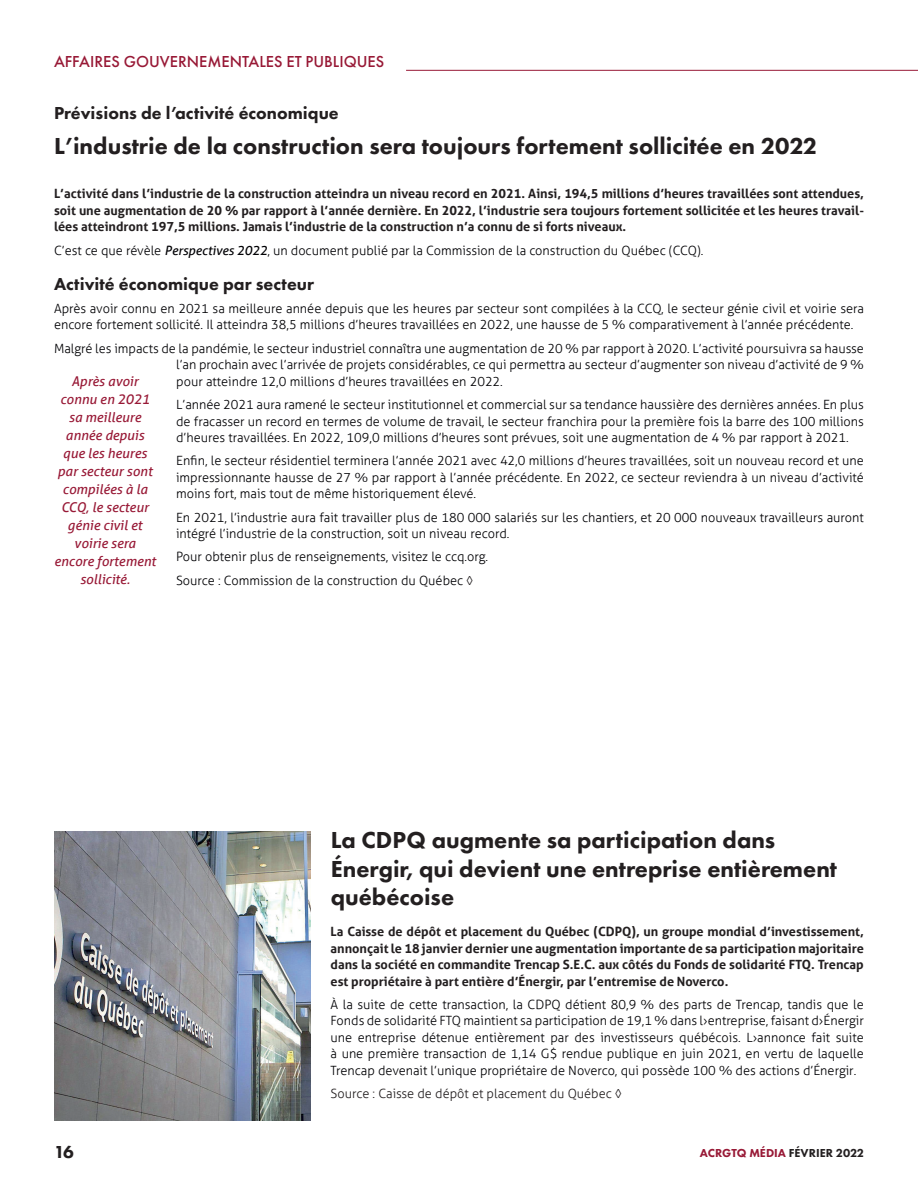
<style>
.page{position:relative;width:918px;height:1188px;background:#fff}
.page>*{position:absolute;margin:0;border:0;box-sizing:border-box;transform-origin:0 0}
.t1{font:800 24px/28.8px "Futura PT";color:#231f20}
.t2{font:800 18px "Futura PT";color:#231f20}
.t3{font:500 16.5px "Futura PT";color:#981936}
.t4{font:italic 13.5px/18px "Aller";color:#981936;text-align:center}
.t5{font:300 12.75px/16.5px "Aller";color:#020205;text-align:justify}
.t6{font:700 12.75px/16.5px "Aller";color:#231f20;text-align:justify}
.t7{font:300 12.75px "Aller";color:#231f20}
.t8{font:800 12px "Futura PT";color:#981936}
.s1{font-weight:400;font-style:italic}
.s2{color:#231f20}
</style>
<div class="page">
<hr style="left:864px;top:70px;width:54px;height:1px;background:#981936">
<hr style="left:406px;top:70px;width:458px;height:1px;background:#981936">
<img style="left:54px;top:832px;width:256px;height:288px">
<p class="t3" style="left:54px;top:51px;width:332px">AFFAIRES GOUVERNEMENTALES ET PUBLIQUES</p>
<h2 class="t2" style="left:54px;top:101px;width:286px">Prévisions de l’activité économique</h2>
<h1 class="t1" style="left:54px;top:131px;width:765px">L’industrie de la construction sera toujours fortement sollicitée en 2022</h1>
<p class="t6" style="left:54px;top:186px;width:812px">L’activité dans l’industrie de la construction atteindra un niveau record en 2021. Ainsi, 194,5 millions d’heures travaillées sont attendues, soit une augmentation de 20 % par rapport à l’année dernière. En 2022, l’industrie sera toujours fortement sollicitée et les heures travail&shy;lées atteindront 197,5 millions. Jamais l’industrie de la construction n’a connu de si forts niveaux.</p>
<p class="t5" style="left:54px;top:242px;width:651px">C’est ce que révèle <span class="s1">Perspectives 2022</span>, un document publié par la Commission de la construction du Québec (CCQ).</p>
<h2 class="t2" style="left:54px;top:272px;width:262px">Activité économique par secteur</h2>
<p class="t5" style="left:54px;top:300px;width:812px">Après avoir connu en 2021 sa meilleure année depuis que les heures par secteur sont compilées à la CCQ, le secteur génie civil et voirie sera encore fortement sollicité. Il atteindra 38,5 millions d’heures travaillées en 2022, une hausse de 5 % comparativement à l’année précédente.</p>
<p class="t5" style="left:176px;top:340px;width:689px;text-indent:-122px">Malgré les impacts de la pandémie, le secteur industriel connaîtra une augmentation de 20 % par rapport à 2020. L’activité poursuivra sa hausse l’an prochain avec l’arrivée de projets considérables, ce qui permettra au secteur d’augmenter son niveau d’activité de 9 % pour atteindre 12,0 millions d’heures travaillées en 2022.</p>
<p class="t5" style="left:176px;top:396px;width:689px">L’année 2021 aura ramené le secteur institutionnel et commercial sur sa tendance haussière des dernières années. En plus de fracasser un record en termes de volume de travail, le secteur franchira pour la première fois la barre des 100 millions d’heures travaillées. En 2022, 109,0 millions d’heures sont prévues, soit une augmentation de 4 % par rapport à 2021.</p>
<p class="t5" style="left:176px;top:453px;width:689px">Enfin, le secteur résidentiel terminera l’année 2021 avec 42,0 millions d’heures travaillées, soit un nouveau record et une impressionnante hausse de 27 % par rapport à l’année précédente. En 2022, ce secteur reviendra à un niveau d’activité moins fort, mais tout de même historiquement élevé.</p>
<p class="t5" style="left:176px;top:509px;width:689px">En 2021, l’industrie aura fait travailler plus de 180 000 salariés sur les chantiers, et 20 000 nouveaux travailleurs auront intégré l’industrie de la construction, soit un niveau record.</p>
<p class="t5" style="left:176px;top:545px;width:314px;line-height:23.2px">Pour obtenir plus de renseignements, visitez le ccq.org.<br>Source : Commission de la construction du Québec <span class="s2">◊</span></p>
<p class="t4" style="left:54px;top:373px;width:103px">Après avoir connu en 2021 sa meilleure année depuis que les heures par secteur sont compilées à la<br>CCQ, le secteur génie civil et voirie sera encore fortement sollicité.</p>
<h1 class="t1" style="left:331px;top:825px;width:508px">La CDPQ augmente sa participation dans<br>Énergir, qui devient une entreprise entièrement québécoise</h1>
<p class="t6" style="left:331px;top:923px;width:535px">La Caisse de dépôt et placement du Québec (CDPQ), un groupe mondial d’investissement, annonçait le 18 janvier dernier une augmentation importante de sa participation majoritaire dans la société en commandite Trencap S.E.C. aux côtés du Fonds de solidarité FTQ. Trencap est propriétaire à part entière d’Énergir, par l’entremise de Noverco.</p>
<p class="t5" style="left:331px;top:996px;width:535px">À la suite de cette transaction, la CDPQ détient 80,9 % des parts de Trencap, tandis que le Fonds de solidarité FTQ maintient sa participation de 19,1 % dans l›entreprise, faisant d›Énergir une entreprise détenue entièrement par des investisseurs québécois. L›annonce fait suite à une première transaction de 1,14 G$ rendue publique en juin 2021, en vertu de laquelle Trencap devenait l’unique propriétaire de Noverco, qui possède 100 % des actions d’Énergir.</p>
<p class="t7" style="left:331px;top:1086px;width:293px">Source : Caisse de dépôt et placement du Québec ◊</p>
<h2 class="t2" style="left:54px;top:1141px;width:22px">16</h2>
<p class="t8" style="left:700px;top:1145px;width:166px">ACRGTQ MÉDIA <span class="s2">FÉVRIER 2022</span></p>
</div>
